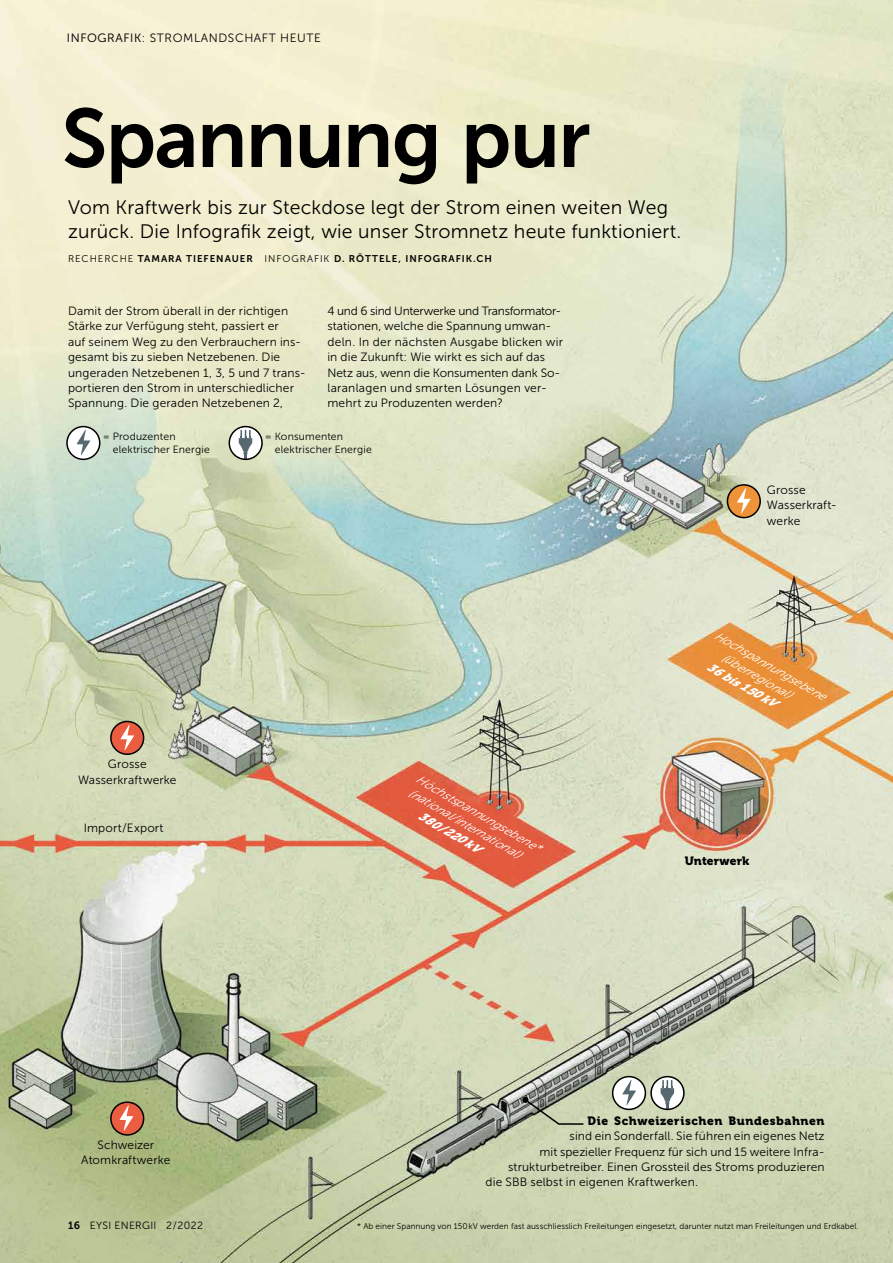
<style>
.page{position:relative;width:893px;height:1263px;background:#fff}
.page>*{position:absolute;margin:0;border:0;box-sizing:border-box;transform-origin:0 0}
.t1{font:82.5px "Museo Sans 700";letter-spacing:-.02em;color:#000}
.t2{font:19.5px/24px "Museo Sans 300";letter-spacing:.01em;color:#000}
.t3{font:12px/15.3px "Museo Sans 300";letter-spacing:.01em;color:#000}
.t4{font:italic 12px/15.5px "Museo Sans 300";color:#fff}
.t5{font:12px "Museo Sans 300";letter-spacing:.05em;color:#000}
.t6{font:12px "Museo 900";letter-spacing:.045em;color:#000}
.t7{font:italic 12px "Museo 900";color:#fff}
.t8{font:12px "Museo 900";letter-spacing:.015em;color:#000}
.t9{font:10.5px/13.5px "Museo Sans 300";letter-spacing:.02em;color:#000}
.t10{font:9.75px "Museo Sans 700";letter-spacing:.1em;color:#000}
.t11{font:8.4px "Museo Sans 300";color:#000}
.s1{font-family:"Museo Sans 300"}
.s2{font-family:"Museo Sans 700"}
</style>
<div class="page">
<img style="left:0;top:0;width:893px;height:1263px">
<svg style="left:522px;top:1097px;width:63px;height:28px;background:#a3ab93"></svg>
<div style="left:67px;top:427px;width:33px;height:32px;background:#fff;border-radius:50%"></div>
<svg style="left:77px;top:430px;width:13px;height:25px"></svg>
<div style="left:66px;top:426px;width:34px;height:34px;border:2px solid #000;border-radius:50%"></div>
<svg style="left:111px;top:721px;width:33px;height:33px"></svg>
<svg style="left:120px;top:724px;width:14px;height:26px"></svg>
<div style="left:110px;top:721px;width:34px;height:34px;border:2px solid #000;border-radius:50%"></div>
<svg style="left:727px;top:485px;width:33px;height:33px"></svg>
<svg style="left:737px;top:488px;width:14px;height:26px"></svg>
<div style="left:727px;top:484px;width:34px;height:34px;border:2px solid #000;border-radius:50%"></div>
<div style="left:111px;top:1102px;width:33px;height:33px;background:#eb5d40;border-radius:50%"></div>
<svg style="left:120px;top:1105px;width:13px;height:26px"></svg>
<div style="left:110px;top:1101px;width:34px;height:35px;border:2px solid #000;border-radius:50%"></div>
<div style="left:229px;top:427px;width:33px;height:32px;background:#fff;border-radius:50%"></div>
<svg style="left:239px;top:430px;width:13px;height:27px"></svg>
<div style="left:229px;top:426px;width:34px;height:34px;border:2px solid #000;border-radius:50%"></div>
<div style="left:613px;top:1076px;width:32px;height:33px;background:#fff;border-radius:50%"></div>
<svg style="left:622px;top:1079px;width:14px;height:26px"></svg>
<div style="left:612px;top:1076px;width:34px;height:34px;border:2px solid #000;border-radius:50%"></div>
<svg style="left:651px;top:1076px;width:33px;height:33px"></svg>
<svg style="left:661px;top:1080px;width:13px;height:27px"></svg>
<div style="left:650px;top:1076px;width:35px;height:34px;border:2px solid #000;border-radius:50%"></div>
<p class="t5" style="left:67px;top:32px;width:256px">INFOGRAFIK: STROMLANDSCHAFT HEUTE</p>
<h1 class="t1" style="left:62px;top:93px;width:530px">Spannung pur</h1>
<h2 class="t2" style="left:68px;top:195px;width:615px">Vom Kraftwerk bis zur Steckdose legt der Strom einen weiten Weg zurück. Die Infografik zeigt, wie unser Stromnetz heute funktioniert.</h2>
<p class="t10" style="left:68px;top:253px;width:425px"><span class="s1">RECHERCHE</span> TAMARA TIEFENAUER <span class="s1">INFOGRAFIK</span> D. RÖTTELE, INFOGRAFIK.CH</p>
<p class="t3" style="left:68px;top:303px;width:239px">Damit der Strom überall in der richtigen Stärke zur Verfügung steht, passiert er<br>auf seinem Weg zu den Verbrauchern ins&shy;gesamt bis zu sieben Netzebenen. Die ungeraden Netzebenen 1, 3, 5 und 7 trans&shy;portieren den Strom in unterschiedlicher Spannung. Die geraden Netzebenen 2,</p>
<p class="t3" style="left:327px;top:303px;width:237px">4 und 6 sind Unterwerke und Transformator&shy;stationen, welche die Spannung umwan&shy;deln. In der nächsten Ausgabe blicken wir in die Zukunft: Wie wirkt es sich auf das Netz aus, wenn die Konsumenten dank So&shy;laranlagen und smarten Lösungen ver&shy;mehrt zu Produzenten werden?</p>
<p class="t9" style="left:113px;top:430px;width:99px;text-indent:-10px">= Produzenten elektrischer Energie</p>
<p class="t9" style="left:275px;top:430px;width:99px;text-indent:-10px">= Konsumenten elektrischer Energie</p>
<p class="t3" style="left:78px;top:756px;width:100px;text-align:center">Grosse<br>Wasserkraftwerke</p>
<p class="t3" style="left:84px;top:820px;width:81px">Import / Export</p>
<p class="t4" style="left:421px;top:771px;width:143px;rotate:30deg">Höchstspannungsebene* (national/international)</p>
<p class="t7" style="left:423px;top:809px;width:70px;rotate:30deg">380/220kV</p>
<p class="t3" style="left:767px;top:482px;width:71px">Grosse<br>Wasserkraft&shy;werke</p>
<p class="t4" style="left:734px;top:636px;width:110px;text-indent:-17px;rotate:30deg">Hochspannungsebene (überregional)</p>
<p class="t7" style="left:711px;top:659px;width:79px;rotate:30deg">36 bis 150kV</p>
<p class="t8" style="left:685px;top:854px;width:66px">Unterwerk</p>
<p class="t3" style="left:81px;top:1137px;width:91px;text-align:center">Schweizer<br>Atomkraftwerke</p>
<p class="t9" style="left:68px;top:1219px;width:137px"><span class="s2">16</span> EYSI ENERGII 2 / 2022</p>
<p class="t6" style="left:588px;top:1114px;width:239px">Die Schweizerischen Bundesbahnen</p>
<p class="t3" style="left:570px;top:1128px;width:257px">sind ein Sonderfall. Sie führen ein eigenes Netz</p>
<p class="t3" style="left:540px;top:1144px;width:286px">mit spezieller Frequenz für sich und 15 weitere Infra-</p>
<p class="t3" style="left:508px;top:1159px;width:318px">strukturbetreiber. Einen Grossteil des Stroms produzieren</p>
<p class="t3" style="left:486px;top:1175px;width:214px">die SBB selbst in eigenen Kraftwerken.</p>
<p class="t11" style="left:357px;top:1222px;width:503px">* Ab einer Spannung von 150 kV werden fast ausschliesslich Freileitungen eingesetzt, darunter nutzt man Freileitungen und Erdkabel.</p>
</div>
